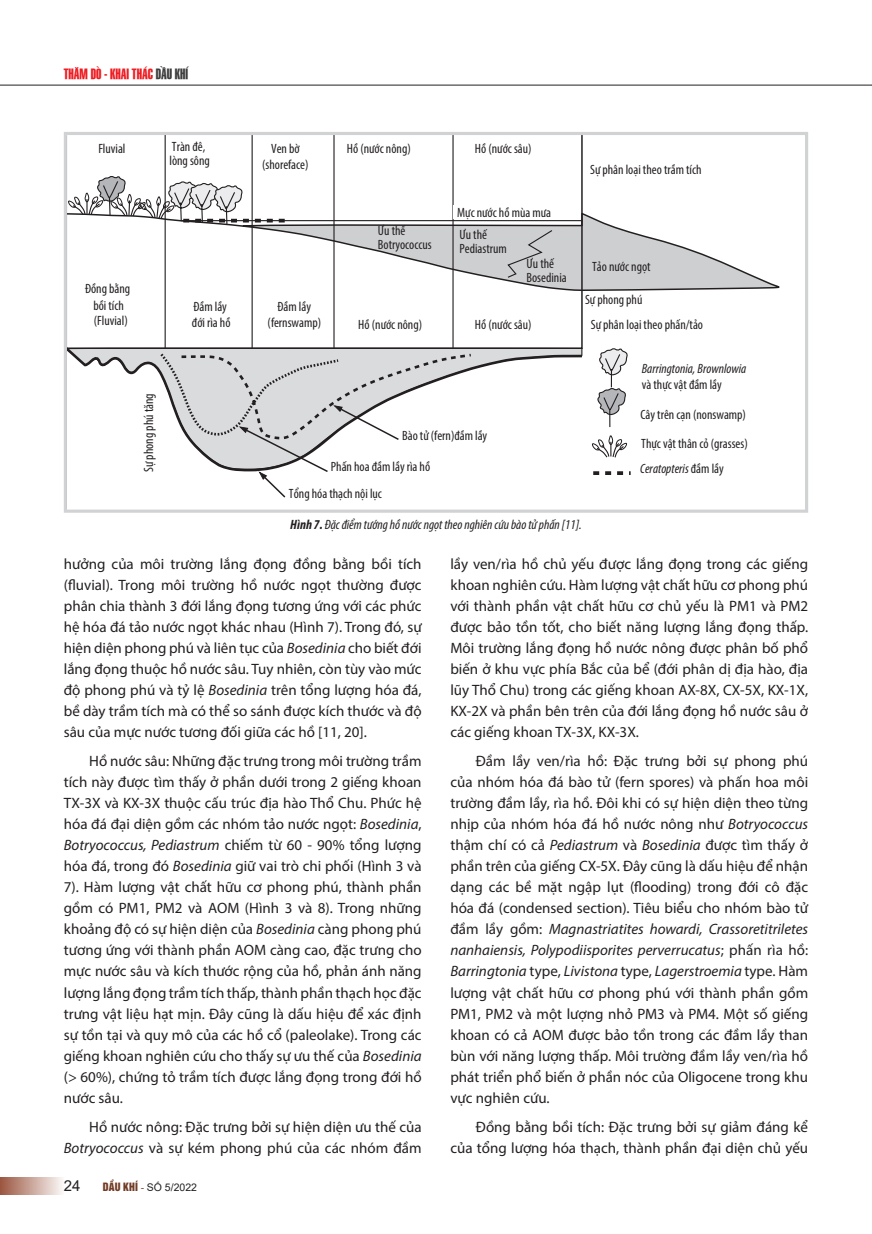
<style>
.page{position:relative;width:872px;height:1234px;background:#fff}
.page>*{position:absolute;margin:0;border:0;box-sizing:border-box;transform-origin:0 0}
.t1{font:15px/21px "Myriad Pro";color:#231f20;text-align:justify}
.t2{font:15px "Arial";color:#231f20}
.t3{font:14.25px "SFU Swiss BT Extra Compressed";color:#ee1d23}
.t4{font:condensed 13.5px/15.9px "Myriad Pro";color:#231f20}
.t5{font:italic condensed 13.5px "Myriad Pro";color:#231f20}
.t6{font:10.5px "Arial";color:#231f20}
.s1{color:#3e3e3f}
.s2{font-style:normal}
.s3{font-weight:700}
.s4{font-style:italic}
.s5{font-family:"UTM Helvet Ins";color:#723b25}
.s6{font-family:"Times New Roman";color:#723b25}
</style>
<div class="page">
<hr style="left:0;top:85px;width:872px;height:1px;background:#231f20">
<div style="left:0;top:1176px;width:64px;height:17px;background:linear-gradient(to right,#9b563f,#faf7f6)"></div>
<hr style="left:165px;top:134px;width:1px;height:214px;background:#231f20">
<hr style="left:251px;top:134px;width:2px;height:214px;background:#231f20">
<svg style="left:592px;top:348px;width:36px;height:110px"></svg>
<svg style="left:68px;top:175px;width:711px;height:115px"></svg>
<svg style="left:593px;top:471px;width:6px;height:4px"></svg>
<svg style="left:605px;top:471px;width:6px;height:4px"></svg>
<svg style="left:617px;top:471px;width:6px;height:4px"></svg>
<svg style="left:68px;top:344px;width:515px;height:128px"></svg>
<hr style="left:452px;top:134px;width:1px;height:214px;background:#231f20">
<div style="left:453px;top:205px;width:126px;height:14px;background:#fff"></div>
<hr style="left:333px;top:134px;width:1px;height:214px;background:#231f20">
<div style="left:64px;top:132px;width:744px;height:380px;border:3px solid #d1d2d4"></div>
<p class="t3" style="left:64px;top:62px;width:126px">THĂM DÒ - KHAI THÁC <span class="s1">DẦU KHÍ</span></p>
<p class="t4" style="left:98px;top:140px;width:29px">Fluvial</p>
<p class="t4" style="left:85px;top:281px;width:47px;text-align:center">Đồng bằng bồi tích (Fluvial)</p>
<p class="t4" style="left:169px;top:140px;width:42px;line-height:13.6px">Tràn đê, lòng sông</p>
<p class="t4" style="left:262px;top:140px;width:48px;text-align:center">Ven bờ (shoreface)</p>
<p class="t4" style="left:347px;top:140px;width:65px">Hồ (nước nông)</p>
<p class="t4" style="left:475px;top:140px;width:58px">Hồ (nước sâu)</p>
<p class="t4" style="left:457px;top:204px;width:95px">Mực nước hồ mùa mưa</p>
<p class="t4" style="left:192px;top:298px;width:40px">Đầm lầy đới rìa hồ</p>
<p class="t4" style="left:267px;top:298px;width:55px;text-align:center">Đầm lầy (fernswamp)</p>
<p class="t4" style="left:378px;top:223px;width:55px;line-height:14px">Ưu thế<br>Botryococcus</p>
<p class="t4" style="left:459px;top:227px;width:49px;line-height:14px">Ưu thế<br>Pediastrum</p>
<p class="t4" style="left:526px;top:256px;width:42px;line-height:14px">Ưu thế<br>Bosedinia</p>
<p class="t4" style="left:358px;top:316px;width:65px">Hồ (nước nông)</p>
<p class="t4" style="left:475px;top:316px;width:58px">Hồ (nước sâu)</p>
<p class="t4" style="left:590px;top:161px;width:113px">Sự phân loại theo trầm tích</p>
<p class="t4" style="left:592px;top:259px;width:60px">Tảo nước ngọt</p>
<p class="t4" style="left:591px;top:286px;width:114px;line-height:25.7px;text-indent:-6px">Sự phong phú<br>Sự phân loại theo phấn/tảo</p>
<p class="t5" style="left:642px;top:360px;width:106px">Barringtonia, Brownlowia</p>
<p class="t4" style="left:642px;top:376px;width:82px">và thực vật đầm lầy</p>
<p class="t4" style="left:141px;top:472px;width:80px;rotate:-90deg">Sự phong phú tăng</p>
<p class="t4" style="left:640px;top:406px;width:107px">Cây trên cạn (nonswamp)</p>
<p class="t4" style="left:402px;top:427px;width:87px">Bào tử (fern)đầm lầy</p>
<p class="t4" style="left:289px;top:453px;width:143px;line-height:27px;text-indent:42px">Phấn hoa đầm lầy rìa hồ<br>Tổng hóa thạch nội lục</p>
<p class="t5" style="left:640px;top:460px;width:85px">Ceratopteris <span class="s2">đầm lầy</span></p>
<p class="t4" style="left:641px;top:435px;width:108px">Thực vật thân cỏ (grasses)</p>
<p class="t5" style="left:290px;top:516px;width:293px"><span class="s3">Hình 7.</span> Đặc điểm tướng hồ nước ngọt theo nghiên cứu bào tử phấn [11].</p>
<p class="t1" style="left:64px;top:552px;width:359px">hưởng của môi trường lắng đọng đồng bằng bồi tích (fluvial). Trong môi trường hồ nước ngọt thường được phân chia thành 3 đới lắng đọng tương ứng với các phức hệ hóa đá tảo nước ngọt khác nhau (Hình 7). Trong đó, sự hiện diện phong phú và liên tục của <span class="s4">Bosedinia</span> cho biết đới lắng đọng thuộc hồ nước sâu. Tuy nhiên, còn tùy vào mức độ phong phú và tỷ lệ <span class="s4">Bosedinia</span> trên tổng lượng hóa đá, bề dày trầm tích mà có thể so sánh được kích thước và độ sâu của mực nước tương đối giữa các hồ [11, 20].</p>
<p class="t1" style="left:64px;top:750px;width:359px;text-indent:26px">Hồ nước sâu: Những đặc trưng trong môi trường trầm tích này được tìm thấy ở phần dưới trong 2 giếng khoan TX-3X và KX-3X thuộc cấu trúc địa hào Thổ Chu. Phức hệ hóa đá đại diện gồm các nhóm tảo nước ngọt: <span class="s4">Bosedinia</span>, <span class="s4">Botryococcus, Pediastrum</span> chiếm từ 60 - 90% tổng lượng hóa đá, trong đó <span class="s4">Bosedinia</span> giữ vai trò chi phối (Hình 3 và 7). Hàm lượng vật chất hữu cơ phong phú, thành phần gồm có PM1, PM2 và AOM (Hình 3 và 8). Trong những khoảng độ có sự hiện diện của <span class="s4">Bosedinia</span> càng phong phú tương ứng với thành phần AOM càng cao, đặc trưng cho mực nước sâu và kích thước rộng của hồ, phản ánh năng lượng lắng đọng trầm tích thấp, thành phần thạch học đặc trưng vật liệu hạt mịn. Đây cũng là dấu hiệu để xác định sự tồn tại và quy mô của các hồ cổ (paleolake). Trong các giếng khoan nghiên cứu cho thấy sự ưu thế của <span class="s4">Bosedinia </span>(&gt; 60%), chứng tỏ trầm tích được lắng đọng trong đới hồ nước sâu.</p>
<p class="t1" style="left:64px;top:1116px;width:359px;text-align:right">Hồ nước nông: Đặc trưng bởi sự hiện diện ưu thế của<br><span class="s4">Botryococcus</span> và sự kém phong phú của các nhóm đầm</p>
<p class="t2" style="left:64px;top:1175px;width:18px">24</p>
<p class="t6" style="left:103px;top:1179px;width:96px"><span class="s5">DẦU KHÍ</span> <span class="s6">-</span> SỐ 5/2022</p>
<p class="t1" style="left:450px;top:552px;width:359px">lầy ven/rìa hồ chủ yếu được lắng đọng trong các giếng khoan nghiên cứu. Hàm lượng vật chất hữu cơ phong phú với thành phần vật chất hữu cơ chủ yếu là PM1 và PM2 được bảo tồn tốt, cho biết năng lượng lắng đọng thấp.<br>Môi trường lắng đọng hồ nước nông được phân bố phổ biến ở khu vực phía Bắc của bể (đới phân dị địa hào, địa lũy Thổ Chu) trong các giếng khoan AX-8X, CX-5X, KX-1X, KX-2X và phần bên trên của đới lắng đọng hồ nước sâu ở các giếng khoan TX-3X, KX-3X.</p>
<p class="t1" style="left:450px;top:750px;width:359px;text-indent:26px">Đầm lầy ven/rìa hồ: Đặc trưng bởi sự phong phú của nhóm hóa đá bào tử (fern spores) và phấn hoa môi trường đầm lầy, rìa hồ. Đôi khi có sự hiện diện theo từng nhịp của nhóm hóa đá hồ nước nông như <span class="s4">Botryococcus </span>thậm chí có cả <span class="s4">Pediastrum</span> và <span class="s4">Bosedinia</span> được tìm thấy ở phần trên của giếng CX-5X. Đây cũng là dấu hiệu để nhận dạng các bề mặt ngập lụt (flooding) trong đới cô đặc hóa đá (condensed section). Tiêu biểu cho nhóm bào tử đầm lầy gồm: <span class="s4">Magnastriatites howardi, Crassoretitriletes nanhaiensis, Polypodiisporites perverrucatus</span>; phấn rìa hồ:<br><span class="s4">Barringtonia</span> type, <span class="s4">Livistona</span> type, <span class="s4">Lagerstroemia</span> type. Hàm lượng vật chất hữu cơ phong phú với thành phần gồm PM1, PM2 và một lượng nhỏ PM3 và PM4. Một số giếng khoan có cả AOM được bảo tồn trong các đầm lầy than bùn với năng lượng thấp. Môi trường đầm lầy ven/rìa hồ phát triển phổ biến ở phần nóc của Oligocene trong khu vực nghiên cứu.</p>
<p class="t1" style="left:450px;top:1116px;width:359px;text-align:right">Đồng bằng bồi tích: Đặc trưng bởi sự giảm đáng kể của tổng lượng hóa thạch, thành phần đại diện chủ yếu</p>
</div>
